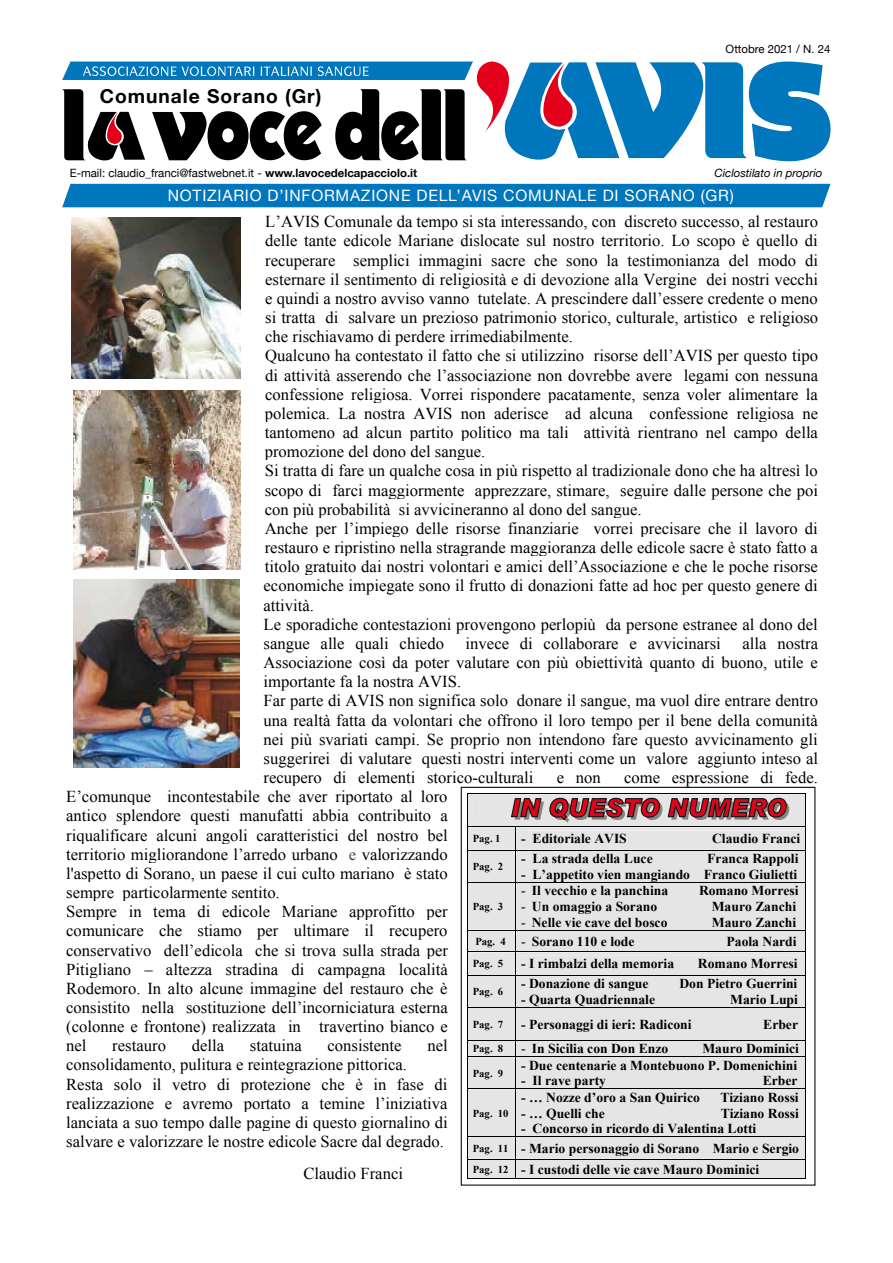
<style>
.page{position:relative;width:893px;height:1263px;background:#fff}
.page>*{position:absolute;margin:0;border:0;box-sizing:border-box;transform-origin:0 0}
.t1{font:700 19.2px "Helvetica Neue";letter-spacing:.05em;color:#000}
.t2{font:16.65px/19.2px "Times New Roman";color:#000}
.t3{font:15.75px "Helvetica Neue";letter-spacing:.05em;color:#fff}
.t4{font:700 13.65px/19.5px "Times New Roman";color:#000;text-align:center}
.t5{font:11.4px "Helvetica Neue";color:#000}
.t6{font:italic 11.4px "Helvetica Neue";color:#000}
.t7{font:700 10.65px "Times New Roman";letter-spacing:-.005em;color:#000}
.s1{font-weight:700}
.s2{color:#444}
.s3{font-weight:400}
.s4{font-size:10.65px}
</style>
<div class="page">
<svg style="left:62px;top:62px;width:768px;height:99px"></svg>
<div style="left:62px;top:184px;width:768px;height:23px;background:#0076bd"></div>
<div style="left:461px;top:787px;width:354px;height:399px;border:1px solid #111211"></div>
<svg style="left:467px;top:793px;width:339px;height:386px;background:#d7d4d4"></svg>
<img style="left:71px;top:218px;width:170px;height:161px">
<img style="left:74px;top:390px;width:166px;height:179px">
<img style="left:73px;top:579px;width:166px;height:188px">
<p class="t1" style="left:100px;top:81px;width:223px">Comunale Sorano (Gr)</p>
<p class="t5" style="left:726px;top:41px;width:106px">Ottobre 2021 / N. 24</p>
<p class="t5" style="left:70px;top:165px;width:349px">E-mail: claudio_franci@fastwebnet.it - <span class="s1">www.lavocedelcapacciolo.it</span></p>
<p class="t6" style="left:714px;top:164px;width:109px">Ciclostilato in proprio</p>
<p class="t2" style="left:264px;top:212px;width:556px">L’AVIS Comunale da tempo si sta interessando, con discreto successo, al restauro delle tante edicole Mariane dislocate sul nostro territorio. Lo scopo è quello di recuperare semplici immagini sacre che sono la testimonianza del modo di esternare il sentimento di religiosità e di devozione alla Vergine dei nostri vecchi e quindi a nostro avviso vanno tutelate. A prescindere dall’essere credente o meno si tratta di salvare un prezioso patrimonio storico, culturale, artistico e religioso che rischiavamo di perdere irrimediabilmente.<br>Qualcuno ha contestato il fatto che si utilizzino risorse dell’AVIS per questo tipo di attività asserendo che l’associazione non dovrebbe avere legami con nessuna confessione religiosa. Vorrei rispondere pacatamente, senza voler alimentare la polemica. La nostra AVIS non aderisce ad alcuna confessione religiosa ne tantomeno ad alcun partito politico ma tali attività rientrano nel campo della promozione del dono del sangue.<br>Si tratta di fare un qualche cosa in più rispetto al tradizionale dono che ha altresì lo scopo di farci maggiormente apprezzare, stimare, seguire dalle persone che poi con più probabilità si avvicineranno al dono del sangue.<br>Anche per l’impiego delle risorse finanziarie vorrei precisare che il lavoro di restauro e ripristino nella stragrande maggioranza delle edicole sacre è stato fatto a titolo gratuito dai nostri volontari e amici dell’Associazione e che le poche risorse economiche impiegate sono il frutto di donazioni fatte ad hoc per questo genere di attività.<br>Le sporadiche contestazioni provengono perlopiù da persone estranee al dono del sangue alle quali chiedo</p>
<p class="t3" style="left:168px;top:184px;width:568px">NOTIZIARIO D’INFORMAZIONE DELL’AVIS COMUNALE DI SORANO (GR)</p>
<p class="t2" style="left:264px;top:633px;width:556px;text-indent:479px">alla nostra Associazione così da poter valutare con più obiettività quanto di buono, utile e importante fa la nostra AVIS.<br>Far parte di AVIS non significa solo donare il sangue, ma vuol dire entrare dentro una realtà fatta da volontari che offrono il loro tempo per il bene della comunità nei più svariati campi. Se proprio non intendono fare questo avvicinamento gli suggerirei di valutare questi nostri interventi come un valore aggiunto inteso al recupero di elementi storico-culturali</p>
<p class="t2" style="left:466px;top:633px;width:257px">invece di collaborare e avvicinarsi</p>
<p class="t2" style="left:557px;top:767px;width:45px">e non</p>
<p class="t2" style="left:624px;top:767px;width:195px">come espressione di fede.</p>
<p class="t2" style="left:66px;top:787px;width:383px">E’comunque incontestabile che aver riportato al loro antico splendore questi manufatti abbia contribuito a riqualificare alcuni angoli caratteristici del nostro bel territorio migliorandone l’arredo urbano <span class="s2">e</span> valorizzando l'aspetto di Sorano, un paese il cui culto mariano è stato sempre particolarmente sentito.<br>Sempre in tema di edicole Mariane approfitto per comunicare che stiamo per ultimare il recupero conservativo dell’edicola che si trova sulla strada per Pitigliano – altezza stradina di campagna località Rodemoro. In alto alcune immagine del restauro che è consistito nella sostituzione dell’incorniciatura esterna (colonne e frontone) realizzata in travertino bianco e nel</p>
<p class="t2" style="left:112px;top:1036px;width:55px">restauro</p>
<p class="t2" style="left:192px;top:1036px;width:34px">della</p>
<p class="t2" style="left:250px;top:1036px;width:53px">statuina</p>
<p class="t2" style="left:327px;top:1036px;width:76px">consistente</p>
<p class="t2" style="left:427px;top:1036px;width:22px">nel</p>
<p class="t2" style="left:66px;top:1055px;width:383px">consolidamento, pulitura e reintegrazione pittorica.<br>Resta solo il vetro di protezione che è in fase di realizzazione e avremo portato a temine l’iniziativa lanciata a suo tempo dalle pagine di questo giornalino di salvare e valorizzare le nostre edicole Sacre dal degrado.</p>
<p class="t2" style="left:303px;top:1163px;width:101px">Claudio Franci</p>
<p class="t7" style="left:473px;top:831px;width:29px">Pag. 1</p>
<p class="t4" style="left:521px;top:829px;width:107px">- Editoriale AVIS</p>
<p class="t4" style="left:712px;top:829px;width:90px">Claudio Franci</p>
<p class="t7" style="left:473px;top:859px;width:32px">Pag. 2</p>
<p class="t4" style="left:521px;top:848px;width:133px">- La strada della Luce</p>
<p class="t4" style="left:707px;top:848px;width:93px">Franca Rappoli</p>
<p class="t4" style="left:521px;top:864px;width:278px">- L’appetito vien mangiando Franco Giulietti</p>
<p class="t4" style="left:521px;top:881px;width:149px"><span class="s3">-</span> Il vecchio e la panchina</p>
<p class="t4" style="left:699px;top:881px;width:101px">Romano Morresi</p>
<p class="t4" style="left:521px;top:896px;width:138px"><span class="s3">-</span> Un omaggio a Sorano</p>
<p class="t4" style="left:712px;top:896px;width:86px">Mauro Zanchi</p>
<p class="t4" style="left:521px;top:912px;width:148px"><span class="s3">-</span> Nelle vie cave del bosco</p>
<p class="t4" style="left:712px;top:912px;width:86px">Mauro Zanchi</p>
<p class="t4" style="left:475px;top:931px;width:161px"><span class="s4">Pag. 4</span> <span class="s3">-</span> Sorano 110 e lode</p>
<p class="t4" style="left:726px;top:931px;width:72px">Paola Nardi</p>
<p class="t7" style="left:473px;top:956px;width:32px">Pag. 5</p>
<p class="t4" style="left:521px;top:954px;width:155px">- I rimbalzi della memoria</p>
<p class="t4" style="left:698px;top:954px;width:101px">Romano Morresi</p>
<p class="t7" style="left:473px;top:984px;width:32px">Pag. 6</p>
<p class="t7" style="left:473px;top:899px;width:32px">Pag. 3</p>
<p class="t4" style="left:521px;top:973px;width:129px">- Donazione di sangue</p>
<p class="t4" style="left:679px;top:973px;width:119px">Don Pietro Guerrini</p>
<p class="t4" style="left:521px;top:989px;width:135px">- Quarta Quadriennale</p>
<p class="t4" style="left:730px;top:989px;width:69px">Mario Lupi</p>
<p class="t7" style="left:473px;top:1016px;width:32px">Pag. 7</p>
<p class="t4" style="left:521px;top:1014px;width:172px">- Personaggi di ieri: Radiconi</p>
<p class="t4" style="left:763px;top:1014px;width:36px">Erber</p>
<p class="t7" style="left:473px;top:1041px;width:32px">Pag. 8</p>
<p class="t4" style="left:521px;top:1039px;width:149px"><span class="s3">-</span> In Sicilia con Don Enzo</p>
<p class="t4" style="left:702px;top:1039px;width:98px">Mauro Dominici</p>
<p class="t7" style="left:473px;top:1065px;width:32px">Pag. 9</p>
<p class="t4" style="left:521px;top:1055px;width:278px">- Due centenarie a Montebuono P. Domenichini</p>
<p class="t4" style="left:521px;top:1071px;width:86px">- Il rave party</p>
<p class="t4" style="left:763px;top:1071px;width:36px">Erber</p>
<p class="t4" style="left:521px;top:1087px;width:180px">- … Nozze d’oro a San Quirico</p>
<p class="t4" style="left:720px;top:1087px;width:80px">Tiziano Rossi</p>
<p class="t4" style="left:521px;top:1103px;width:85px">- … Quelli che</p>
<p class="t4" style="left:721px;top:1103px;width:80px">Tiziano Rossi</p>
<p class="t4" style="left:473px;top:1118px;width:328px">- Concorso in ricordo di Valentina Lotti<br><span class="s4">Pag. 11</span> - Mario personaggio di Sorano Mario e Sergio</p>
<p class="t4" style="left:473px;top:1159px;width:288px"><span class="s4">Pag. 12</span> - I custodi delle vie cave Mauro Dominici</p>
<p class="t7" style="left:473px;top:1105px;width:37px">Pag. 10</p>
</div>
